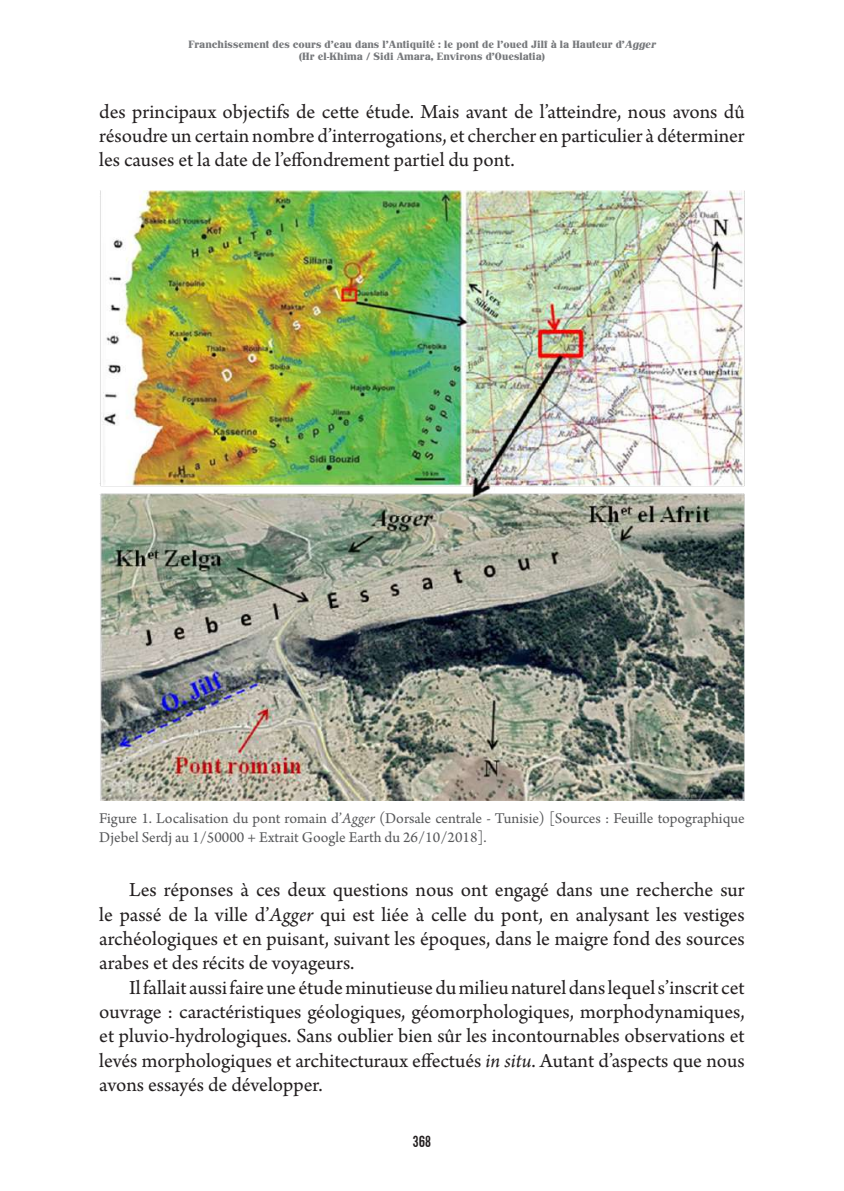
<style>
.page{position:relative;width:844px;height:1191px;background:#fff}
.page>*{position:absolute;margin:0;border:0;box-sizing:border-box;transform-origin:0 0}
.t1{font:21px/24.3px "Arno Pro";letter-spacing:-.005em;color:#231f20;text-align:justify}
.t2{font:15.75px/18.9px "Arno Pro";color:#57585a}
.t3{font:15.75px "Alternate Gothic No 2 BT";color:#231f20}
.t4{font:500 10.5px/12.6px "John Hancock CP";color:#76787b;text-align:center}
.s1{font-style:italic}
</style>
<div class="page">
<img style="left:100px;top:191px;width:644px;height:609px">
<p class="t4" style="left:188px;top:37px;width:470px">Franchissement des cours d'eau dans l'Antiquité : le pont de l'oued Jilf à la Hauteur d'<span class="s1">Agger </span>(Hr el-Khima / Sidi Amara, Environs d'Oueslatia)</p>
<p class="t1" style="left:99px;top:100px;width:646px">des principaux objectifs de cette étude. Mais avant de l’atteindre, nous avons dû résoudre un certain nombre d’interrogations, et chercher en particulier à déterminer les causes et la date de l’effondrement partiel du pont.</p>
<p class="t2" style="left:99px;top:809px;width:646px">Figure 1. Localisation du pont romain d’<span class="s1">Agger</span> (Dorsale centrale - Tunisie) [Sources : Feuille topographique<br>Djebel Serdj au 1/50000 + Extrait Google Earth du 26/10/2018].</p>
<p class="t1" style="left:99px;top:879px;width:646px;text-indent:30px">Les réponses à ces deux questions nous ont engagé dans une recherche sur le passé de la ville d’<span class="s1">Agger</span> qui est liée à celle du pont, en analysant les vestiges archéologiques et en puisant, suivant les époques, dans le maigre fond des sources arabes et des récits de voyageurs.</p>
<p class="t1" style="left:99px;top:976px;width:646px;text-indent:30px">Il fallait aussi faire une étude minutieuse du milieu naturel dans lequel s’inscrit cet ouvrage : caractéristiques géologiques, géomorphologiques, morphodynamiques, et pluvio-hydrologiques. Sans oublier bien sûr les incontournables observations et levés morphologiques et architecturaux effectués <span class="s1">in situ</span>. Autant d’aspects que nous avons essayés de développer.</p>
<p class="t3" style="left:413px;top:1133px;width:20px">368</p>
</div>
